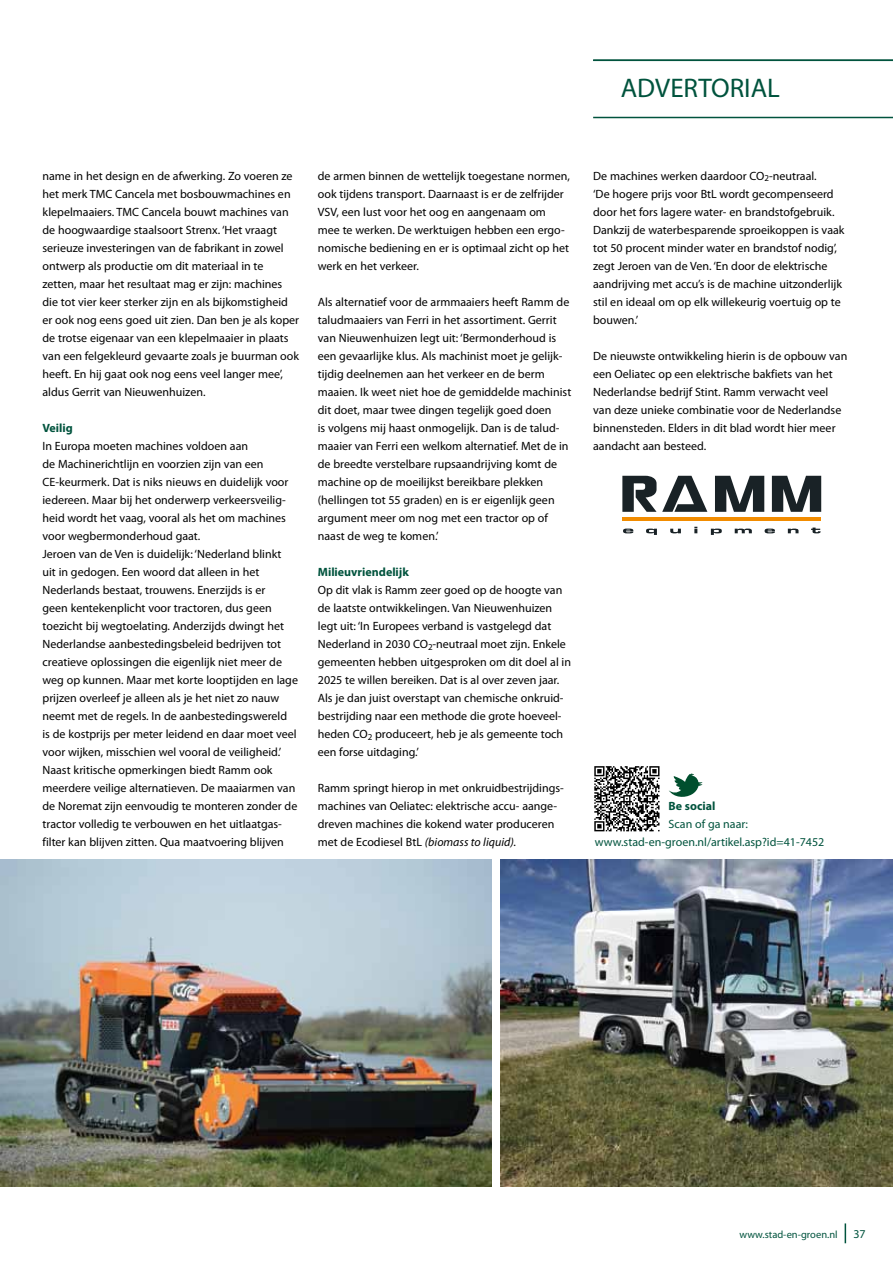
<style>
.page{position:relative;width:893px;height:1263px;background:#fff}
.page>*{position:absolute;margin:0;border:0;box-sizing:border-box;transform-origin:0 0}
.t1{font:27px "Myriad Pro";color:#00533d}
.t2{font:12px/18px "Myriad Pro";color:#000}
.t3{font:12px/18px "Myriad Pro";color:#00533d;text-align:center}
.t4{font:700 12px "Myriad Pro";color:#00533d}
.t5{font:10.5px "Myriad Pro";color:#00533d}
.s1{font-style:italic}
</style>
<div class="page">
<svg style="left:845px;top:1223px;width:1px;height:20px"></svg>
<hr style="left:593px;top:117px;width:300px;height:1px;background:#00533d">
<hr style="left:593px;top:60px;width:300px;height:1px;background:#00533d">
<img style="left:0;top:859px;width:491px;height:327px">
<img style="left:501px;top:859px;width:392px;height:327px">
<hr style="left:622px;top:517px;width:199px;height:4px;background:#f28c00">
<svg style="left:622px;top:476px;width:34px;height:36px"></svg>
<svg style="left:662px;top:476px;width:45px;height:36px"></svg>
<svg style="left:715px;top:476px;width:49px;height:36px"></svg>
<svg style="left:772px;top:476px;width:49px;height:36px"></svg>
<svg style="left:623px;top:529px;width:10px;height:4px"></svg>
<svg style="left:646px;top:529px;width:11px;height:6px"></svg>
<svg style="left:670px;top:529px;width:11px;height:4px"></svg>
<svg style="left:694px;top:527px;width:3px;height:6px"></svg>
<svg style="left:711px;top:529px;width:11px;height:6px"></svg>
<svg style="left:735px;top:529px;width:17px;height:4px"></svg>
<svg style="left:765px;top:529px;width:10px;height:4px"></svg>
<svg style="left:788px;top:529px;width:10px;height:4px"></svg>
<svg style="left:811px;top:528px;width:9px;height:5px"></svg>
<svg style="left:594px;top:766px;width:65px;height:65px"></svg>
<svg style="left:669px;top:773px;width:33px;height:24px"></svg>
<h1 class="t1" style="left:621px;top:71px;width:161px">ADVERTORIAL</h1>
<p class="t2" style="left:43px;top:167px;width:258px">name in het design en de afwerking. Zo voeren ze het merk TMC Cancela met bosbouwmachines en klepelmaaiers. TMC Cancela bouwt machines van de hoogwaardige staalsoort Strenx. ‘Het vraagt serieuze investeringen van de fabrikant in zowel ontwerp als productie om dit materiaal in te zetten, maar het resultaat mag er zijn: machines die tot vier keer sterker zijn en als bijkomstigheid er ook nog eens goed uit zien. Dan ben je als koper de trotse eigenaar van een klepelmaaier in plaats van een felgekleurd gevaarte zoals je buurman ook heeft. En hij gaat ook nog eens veel langer mee’, aldus Gerrit van Nieuwenhuizen.</p>
<p class="t4" style="left:43px;top:420px;width:32px">Veilig</p>
<p class="t2" style="left:43px;top:437px;width:257px">In Europa moeten machines voldoen aan<br>de Machinerichtlijn en voorzien zijn van een CE-keurmerk. Dat is niks nieuws en duidelijk voor iedereen. Maar bij het onderwerp verkeersveilig&shy;heid wordt het vaag, vooral als het om machines voor wegbermonderhoud gaat.<br>Jeroen van de Ven is duidelijk: ‘Nederland blinkt<br>uit in gedogen. Een woord dat alleen in het Nederlands bestaat, trouwens. Enerzijds is er<br>geen kentekenplicht voor tractoren, dus geen toezicht bij wegtoelating. Anderzijds dwingt het Nederlandse aanbestedingsbeleid bedrijven tot creatieve oplossingen die eigenlijk niet meer de weg op kunnen. Maar met korte looptijden en lage prijzen overleef je alleen als je het niet zo nauw neemt met de regels. In de aanbestedingswereld<br>is de kostprijs per meter leidend en daar moet veel voor wijken, misschien wel vooral de veiligheid.’ Naast kritische opmerkingen biedt Ramm ook meerdere veilige alternatieven. De maaiarmen van de Noremat zijn eenvoudig te monteren zonder de tractor volledig te verbouwen en het uitlaatgas&shy;filter kan blijven zitten. Qua maatvoering blijven</p>
<p class="t2" style="left:318px;top:167px;width:253px">de armen binnen de wettelijk toegestane normen, ook tijdens transport. Daarnaast is er de zelfrijder VSV, een lust voor het oog en aangenaam om mee te werken. De werktuigen hebben een ergo&shy;nomische bediening en er is optimaal zicht op het werk en het verkeer.</p>
<p class="t2" style="left:318px;top:293px;width:255px">Als alternatief voor de armmaaiers heeft Ramm de taludmaaiers van Ferri in het assortiment. Gerrit van Nieuwenhuizen legt uit: ‘Bermonderhoud is een gevaarlijke klus. Als machinist moet je gelijk&shy;tijdig deelnemen aan het verkeer en de berm maaien. Ik weet niet hoe de gemiddelde machinist dit doet, maar twee dingen tegelijk goed doen<br>is volgens mij haast onmogelijk. Dan is de talud&shy;maaier van Ferri een welkom alternatief. Met de in de breedte verstelbare rupsaandrijving komt de machine op de moeilijkst bereikbare plekken (hellingen tot 55 graden) en is er eigenlijk geen argument meer om nog met een tractor op of naast de weg te komen.’</p>
<p class="t4" style="left:318px;top:564px;width:93px">Milieuvriendelijk</p>
<p class="t2" style="left:318px;top:581px;width:255px">Op dit vlak is Ramm zeer goed op de hoogte van de laatste ontwikkelingen. Van Nieuwenhuizen legt uit: ‘In Europees verband is vastgelegd dat Nederland in 2030 CO<sub>2</sub>-neutraal moet zijn. Enkele gemeenten hebben uitgesproken om dit doel al in 2025 te willen bereiken. Dat is al over zeven jaar.<br>Als je dan juist overstapt van chemische onkruid&shy;bestrijding naar een methode die grote hoeveel&shy;heden CO<sub>2</sub> produceert, heb je als gemeente toch een forse uitdaging.’</p>
<p class="t2" style="left:318px;top:779px;width:248px">Ramm springt hierop in met onkruidbestrijdings&shy;machines van Oeliatec: elektrische accu- aange&shy;dreven machines die kokend water produceren met de Ecodiesel BtL <span class="s1">(biomass to liquid).</span></p>
<p class="t2" style="left:593px;top:167px;width:253px">De machines werken daardoor CO<sub>2</sub>-neutraal.<br>‘De hogere prijs voor BtL wordt gecompenseerd door het fors lagere water- en brandstofgebruik.<br>Dankzij de waterbesparende sproeikoppen is vaak tot 50 procent minder water en brandstof nodig’, zegt Jeroen van de Ven. ‘En door de elektrische aandrijving met accu’s is de machine uitzonderlijk stil en ideaal om op elk willekeurig voertuig op te bouwen.’</p>
<p class="t2" style="left:593px;top:347px;width:256px">De nieuwste ontwikkeling hierin is de opbouw van een Oeliatec op een elektrische bakfiets van het Nederlandse bedrijf Stint. Ramm verwacht veel van deze unieke combinatie voor de Nederlandse binnensteden. Elders in dit blad wordt hier meer aandacht aan besteed.</p>
<p class="t4" style="left:668px;top:798px;width:48px">Be social</p>
<p class="t3" style="left:595px;top:815px;width:231px">Scan of ga naar: www.stad-en-groen.nl/artikel.asp?id=41-7452</p>
<p class="t5" style="left:739px;top:1228px;width:100px">www.stad-en-groen.nl</p>
<p class="t3" style="left:853px;top:1224px;width:14px">37</p>
</div>
